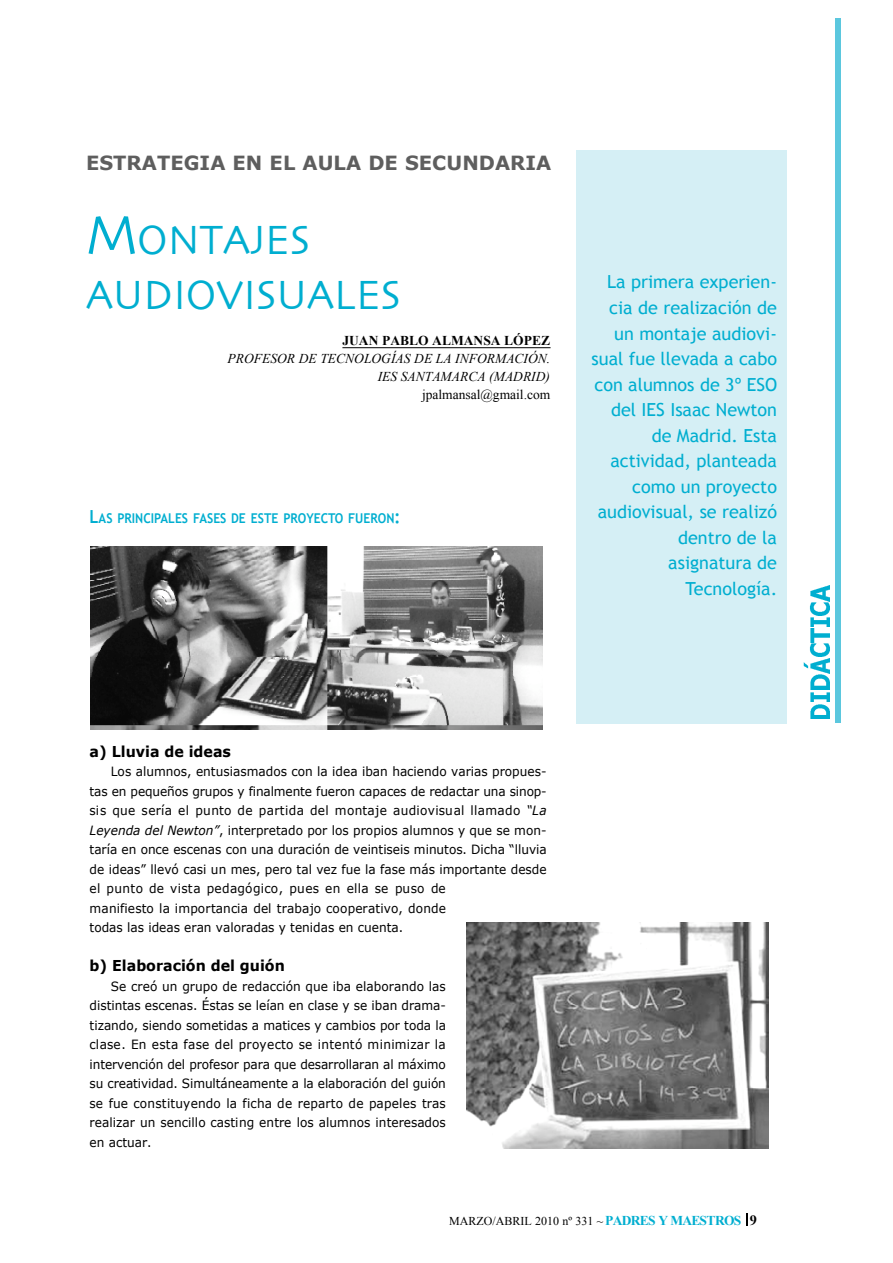
<style>
.page{position:relative;width:893px;height:1263px;background:#fff}
.page>*{position:absolute;margin:0;border:0;box-sizing:border-box;transform-origin:0 0}
.t1{font:42.75px/54.8px "Skia";color:#00aed0;scale:.95 1}
.t2{font:700 19.5px "Verdana";color:#5e5e5e}
.t3{font:18px/25.5px "Trebuchet MS";color:#00aed0;text-align:right}
.t4{font:700 15px "Verdana";color:#000;scale:.95 1}
.t5{font:italic 13.5px/18px "Times New Roman";color:#000;text-align:right}
.t6{font:700 13.5px "Trebuchet MS";color:#00aed0;scale:.9 1}
.t7{font:700 13.5px "Times New Roman";color:#000}
.t8{font:13.5px "Times New Roman";color:#000}
.t9{font:12.75px/19.5px "Verdana";color:#000;scale:.95 1}
.t10{font:12px "Times New Roman";color:#000}
.s1{font-size:57px}
.s2{font-size:18px}
.s3{font-style:italic}
.s4{font-weight:700;font-size:13.5px;color:#00aed0}
.s5{font-weight:700;font-size:14.25px}
</style>
<div class="page">
<img style="left:810px;top:704px;width:19px;height:15px">
<img style="left:810px;top:692px;width:19px;height:9px">
<img style="left:804px;top:629px;width:25px;height:60px">
<img style="left:809px;top:586px;width:20px;height:41px">
<svg style="left:746px;top:1213px;width:1px;height:12px"></svg>
<div style="left:834px;top:18px;width:6px;height:704px;background:#5bc7de"></div>
<hr style="left:342px;top:347px;width:208px;height:1px;background:#000">
<div style="left:576px;top:150px;width:211px;height:573px;background:#d5eff5"></div>
<img style="left:90px;top:546px;width:453px;height:184px">
<img style="left:466px;top:922px;width:302px;height:226px">
<h2 class="t2" style="left:86px;top:150px;width:467px">ESTRATEGIA EN EL AULA DE SECUNDARIA</h2>
<h1 class="t1" style="left:86px;top:215px;width:333px"><span class="s1">M</span>ONTAJES<br>AUDIOVISUALES</h1>
<p class="t7" style="left:342px;top:332px;width:209px">JUAN PABLO ALMANSA LÓPEZ</p>
<p class="t5" style="left:228px;top:349px;width:324px">PROFESOR DE TECNOLOGÍAS DE LA INFORMACIÓN.<br>IES SANTAMARCA (MADRID)</p>
<p class="t8" style="left:422px;top:386px;width:130px">jpalmansal@gmail.com</p>
<p class="t6" style="left:90px;top:510px;width:347px"><span class="s2">L</span>AS PRINCIPALES FASES DE ESTE PROYECTO FUERON<span class="s2">:</span></p>
<p class="t3" style="left:591px;top:269px;width:187px">La primera experien&shy;cia de realización de un montaje audiovi&shy;sual fue llevada a cabo con alumnos de 3º ESO del IES Isaac Newton de Madrid. Esta actividad, planteada como un proyecto audiovisual, se realizó dentro de la asignatura de<br>Tecnología.</p>
<p class="t4" style="left:90px;top:741px;width:150px">a) Lluvia de ideas</p>
<p class="t9" style="left:90px;top:761px;width:483px;text-indent:21px">Los alumnos, entusiasmados con la idea iban haciendo varias propues&shy;tas en pequeños grupos y finalmente fueron capaces de redactar una sinop&shy;sis que sería el punto de partida del montaje audiovisual llamado <span class="s3">“L a Leyenda del Newton”</span>, interpretado por los propios alumnos y que se mon&shy;taría en once escenas con una duración de veintiseis minutos. Dicha “lluvia de ideas” llevó casi un mes, pero tal vez fue la fase más importante desde el punto de vista pedagógico, pues en ella se puso de<br>manifiesto la importancia del trabajo cooperativo, donde<br>todas las ideas eran valoradas y tenidas en cuenta.</p>
<p class="t4" style="left:90px;top:956px;width:207px">b) Elaboración del guión</p>
<p class="t9" style="left:90px;top:976px;width:377px;text-align:justify;text-indent:21px">Se creó un grupo de redacción que iba elaborando las distintas escenas. Éstas se leían en clase y se iban drama&shy;tizando, siendo sometidas a matices y cambios por toda la clase. En esta fase del proyecto se intentó minimizar la intervención del profesor para que desarrollaran al máximo su creatividad. Simultáneamente a la elaboración del guión se fue constituyendo la ficha de reparto de papeles tras realizar un sencillo casting entre los alumnos interesados en actuar.</p>
<p class="t10" style="left:449px;top:1214px;width:309px">MARZO/ABRIL 2010 nº 331 ~ <span class="s4">PADRES Y MAESTROS</span> <span class="s5">9</span></p>
</div>
